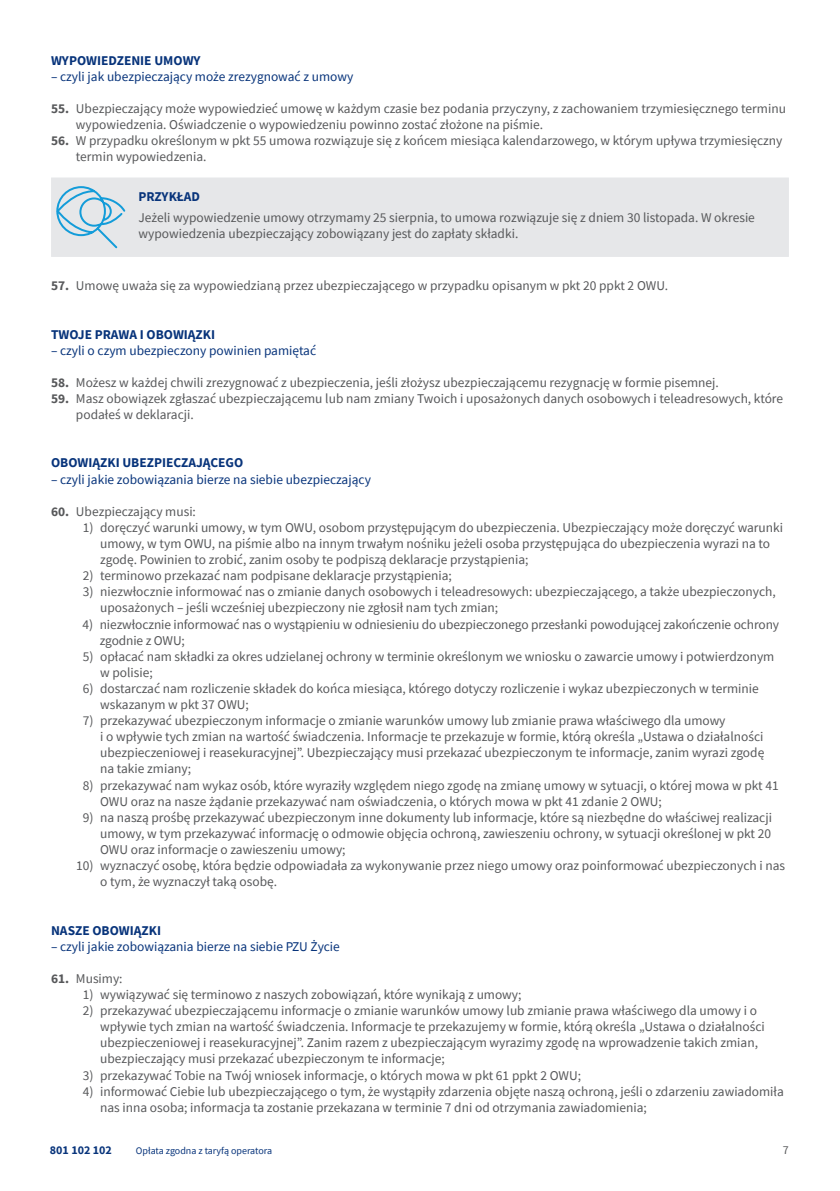
<style>
.page{position:relative;width:840px;height:1191px;background:#fff}
.page>*{position:absolute;margin:0;border:0;box-sizing:border-box;transform-origin:0 0}
.t1{font:13.4px/16.2px "Source Sans Pro";color:#57585a}
.t2{font:13.4px "Source Sans Pro";color:#08347b}
.t3{font:700 13.4px "Source Sans Pro";color:#08347b}
.t4{font:700 12px "Source Sans Pro";color:#08347b}
.t5{font:12px "Source Sans Pro";color:#57585a}
.t6{font:10px "Source Sans Pro";color:#08347b}
.s1{font-weight:700}
</style>
<div class="page">
<div style="left:51px;top:177px;width:737px;height:80px;background:#e6e7e9"></div>
<svg style="left:55px;top:185px;width:72px;height:65px"></svg>
<p class="t3" style="left:51px;top:51px;width:151px">WYPOWIEDZENIE UMOWY</p>
<p class="t2" style="left:51px;top:68px;width:303px">– czyli jak ubezpieczający może zrezygnować z umowy</p>
<p class="t1" style="left:76px;top:100px;width:711px;text-indent:-25px"><span class="s1">55.</span> Ubezpieczający może wypowiedzieć umowę w każdym czasie bez podania przyczyny, z zachowaniem trzymiesięcznego terminu wypowiedzenia. Oświadczenie o wypowiedzeniu powinno zostać złożone na piśmie.</p>
<p class="t1" style="left:76px;top:133px;width:707px;text-indent:-25px"><span class="s1">56.</span> W przypadku określonym w pkt 55 umowa rozwiązuje się z końcem miesiąca kalendarzowego, w którym upływa trzymiesięczny termin wypowiedzenia.</p>
<p class="t3" style="left:138px;top:187px;width:63px">PRZYKŁAD</p>
<p class="t1" style="left:138px;top:210px;width:617px">Jeżeli wypowiedzenie umowy otrzymamy 25 sierpnia, to umowa rozwiązuje się z dniem 30 listopada. W okresie wypowiedzenia ubezpieczający zobowiązany jest do zapłaty składki.</p>
<p class="t1" style="left:51px;top:278px;width:618px"><span class="s1">57.</span> Umowę uważa się za wypowiedzianą przez ubezpieczającego w przypadku opisanym w pkt 20 ppkt 2 OWU.</p>
<p class="t3" style="left:51px;top:325px;width:165px">TWOJE PRAWA I OBOWIĄZKI</p>
<p class="t2" style="left:51px;top:342px;width:266px">– czyli o czym ubezpieczony powinien pamiętać</p>
<p class="t1" style="left:51px;top:374px;width:669px"><span class="s1">58.</span> Możesz w każdej chwili zrezygnować z ubezpieczenia, jeśli złożysz ubezpieczającemu rezygnację w formie pisemnej.</p>
<p class="t1" style="left:76px;top:390px;width:708px;text-indent:-25px"><span class="s1">59.</span> Masz obowiązek zgłaszać ubezpieczającemu lub nam zmiany Twoich i uposażonych danych osobowych i teleadresowych, które podałeś w deklaracji.</p>
<p class="t3" style="left:51px;top:454px;width:194px">OBOWIĄZKI UBEZPIECZAJĄCEGO</p>
<p class="t2" style="left:51px;top:470px;width:321px">– czyli jakie zobowiązania bierze na siebie ubezpieczający</p>
<p class="t1" style="left:51px;top:503px;width:146px"><span class="s1">60.</span> Ubezpieczający musi:</p>
<p class="t1" style="left:100px;top:519px;width:684px;text-indent:-17px">1) doręczyć warunki umowy, w tym OWU, osobom przystępującym do ubezpieczenia. Ubezpieczający może doręczyć warunki umowy, w tym OWU, na piśmie albo na innym trwałym nośniku jeżeli osoba przystępująca do ubezpieczenia wyrazi na to zgodę. Powinien to zrobić, zanim osoby te podpiszą deklaracje przystąpienia;</p>
<p class="t1" style="left:83px;top:567px;width:370px">2) terminowo przekazać nam podpisane deklaracje przystąpienia;</p>
<p class="t1" style="left:100px;top:584px;width:676px;text-indent:-17px">3) niezwłocznie informować nas o zmianie danych osobowych i teleadresowych: ubezpieczającego, a także ubezpieczonych, uposażonych – jeśli wcześniej ubezpieczony nie zgłosił nam tych zmian;</p>
<p class="t1" style="left:100px;top:616px;width:680px;text-indent:-17px">4) niezwłocznie informować nas o wystąpieniu w odniesieniu do ubezpieczonego przesłanki powodującej zakończenie ochrony zgodnie z OWU;</p>
<p class="t1" style="left:100px;top:648px;width:675px;text-indent:-17px">5) opłacać nam składki za okres udzielanej ochrony w terminie określonym we wniosku o zawarcie umowy i potwierdzonym w polisie;</p>
<p class="t1" style="left:100px;top:680px;width:659px;text-indent:-17px">6) dostarczać nam rozliczenie składek do końca miesiąca, którego dotyczy rozliczenie i wykaz ubezpieczonych w terminie wskazanym w pkt 37 OWU;</p>
<p class="t1" style="left:100px;top:712px;width:665px;text-indent:-17px">7) przekazywać ubezpieczonym informacje o zmianie warunków umowy lub zmianie prawa właściwego dla umowy<br>i o wpływie tych zmian na wartość świadczenia. Informacje te przekazuje w formie, którą określa „Ustawa o działalności ubezpieczeniowej i reasekuracyjnej”. Ubezpieczający musi przekazać ubezpieczonym te informacje, zanim wyrazi zgodę na takie zmiany;</p>
<p class="t1" style="left:100px;top:777px;width:679px;text-indent:-17px">8) przekazywać nam wykaz osób, które wyraziły względem niego zgodę na zmianę umowy w sytuacji, o której mowa w pkt 41<br>OWU oraz na nasze żądanie przekazywać nam oświadczenia, o których mowa w pkt 41 zdanie 2 OWU;</p>
<p class="t1" style="left:100px;top:809px;width:673px;text-align:justify;text-indent:-17px">9) na naszą prośbę przekazywać ubezpieczonym inne dokumenty lub informacje, które są niezbędne do właściwej realizacji umowy, w tym przekazywać informację o odmowie objęcia ochroną, zawieszeniu ochrony, w sytuacji określonej w pkt 20<br>OWU oraz informacje o zawieszeniu umowy;</p>
<p class="t1" style="left:100px;top:857px;width:686px;text-indent:-24px">10) wyznaczyć osobę, która będzie odpowiadała za wykonywanie przez niego umowy oraz poinformować ubezpieczonych i nas o tym, że wyznaczył taką osobę.</p>
<p class="t3" style="left:51px;top:921px;width:111px">NASZE OBOWIĄZKI</p>
<p class="t2" style="left:51px;top:937px;width:290px">– czyli jakie zobowiązania bierze na siebie PZU Życie</p>
<p class="t1" style="left:51px;top:970px;width:73px"><span class="s1">61.</span> Musimy:</p>
<p class="t1" style="left:83px;top:986px;width:440px">1) wywiązywać się terminowo z naszych zobowiązań, które wynikają z umowy;</p>
<p class="t1" style="left:100px;top:1002px;width:666px;text-indent:-17px">2) przekazywać ubezpieczającemu informacje o zmianie warunków umowy lub zmianie prawa właściwego dla umowy i o wpływie tych zmian na wartość świadczenia. Informacje te przekazujemy w formie, którą określa „Ustawa o działalności ubezpieczeniowej i reasekuracyjnej”. Zanim razem z ubezpieczającym wyrazimy zgodę na wprowadzenie takich zmian, ubezpieczający musi przekazać ubezpieczonym te informacje;</p>
<p class="t1" style="left:83px;top:1067px;width:499px">3) przekazywać Tobie na Twój wniosek informacje, o których mowa w pkt 61 ppkt 2 OWU;</p>
<p class="t1" style="left:100px;top:1083px;width:684px;text-indent:-17px">4) informować Ciebie lub ubezpieczającego o tym, że wystąpiły zdarzenia objęte naszą ochroną, jeśli o zdarzeniu zawiadomiła nas inna osoba; informacja ta zostanie przekazana w terminie 7 dni od otrzymania zawiadomienia;</p>
<p class="t4" style="left:50px;top:1142px;width:63px">801 102 102</p>
<p class="t6" style="left:136px;top:1144px;width:138px">Opłata zgodna z taryfą operatora</p>
<p class="t5" style="left:782px;top:1142px;width:7px">7</p>
</div>
